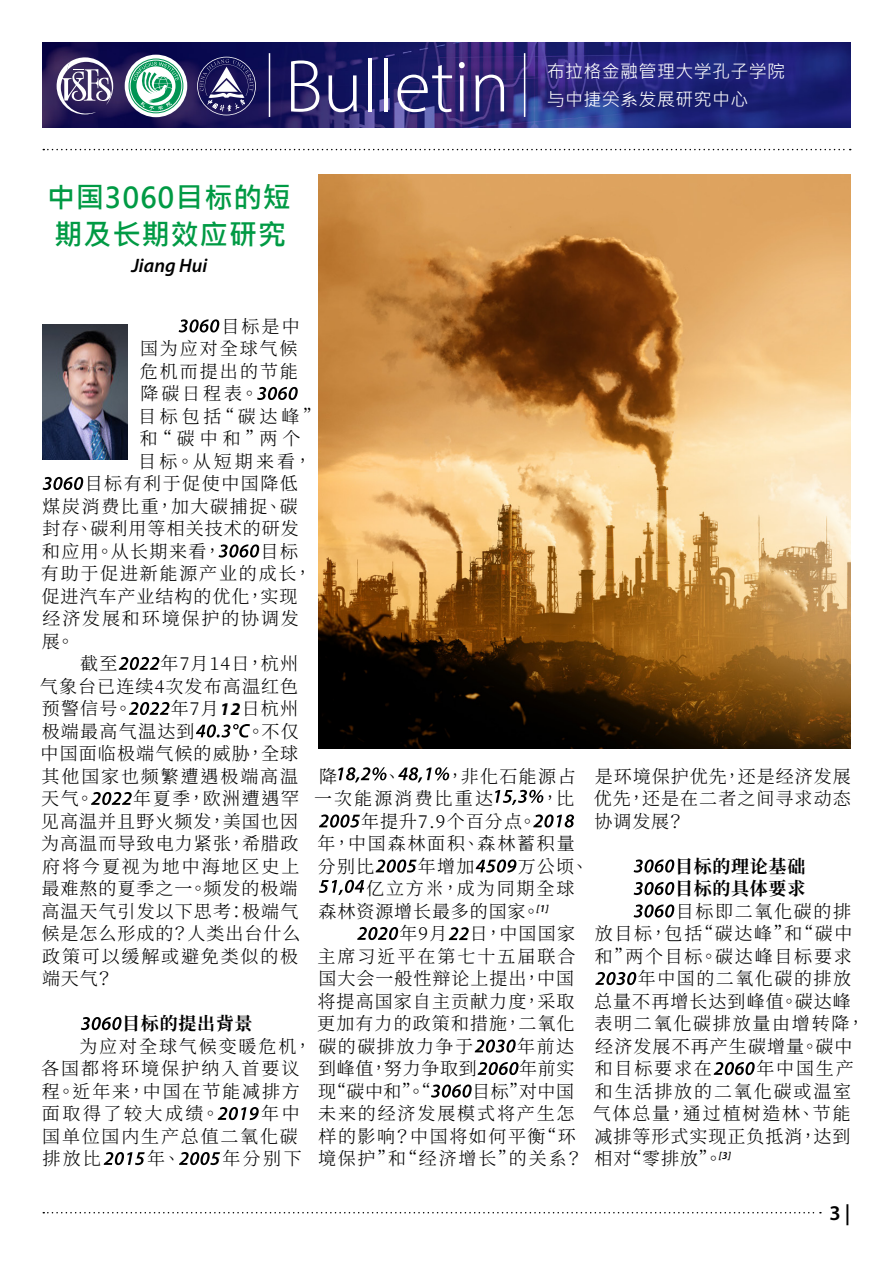
<style>
.page{position:relative;width:893px;height:1263px;background:#fff}
.page>*{position:absolute;margin:0;border:0;box-sizing:border-box;transform-origin:0 0}
.t1{font:300 75px "Myriad Pro";color:#fff}
.t2{font:700 28.5px/37.5px "Microsoft Jheng Hei";letter-spacing:.02em;color:#009a44}
.t3{font:600 21px "Myriad Pro";color:#000}
.t4{font:italic 600 19.5px "Myriad Pro";color:#000}
.t5{font:300 18px/22.5px "Source Han Serif TC";letter-spacing:.085em;color:#000;text-align:justify}
.t6{font:300 18px/22.5px "Source Han Serif TC";letter-spacing:.06em;color:#000}
.t7{font:300 18px/22.5px "Source Han Serif TC";letter-spacing:.105em;color:#000}
.t8{font:300 18px "Source Han Serif TC";letter-spacing:.11em;color:#000}
.t9{font:300 18px "Source Han Serif TC";letter-spacing:.055em;color:#000}
.t10{font:18px/28.5px "Microsoft Jheng Hei";letter-spacing:.02em;color:#fff}
.t11{font:700 18px/22.5px "Source Han Serif TC";letter-spacing:.04em;color:#000}
.t12{font:300 18px/22.5px "Source Han Serif TC";letter-spacing:.12em;color:#000}
.t13{font:300 18px "Source Han Serif TC";letter-spacing:.05em;color:#000}
.t14{font:300 18px "Source Han Serif TC";letter-spacing:.04em;color:#000}
.s1{font-family:"Myriad Pro";font-weight:700;font-style:italic}
</style>
<div class="page">
<img style="left:43px;top:43px;width:807px;height:85px">
<hr style="left:269px;top:53px;width:1px;height:64px;background:#fff">
<hr style="left:524px;top:53px;width:1px;height:64px;background:#fff">
<svg style="left:57px;top:57px;width:56px;height:57px"></svg>
<svg style="left:125px;top:55px;width:62px;height:62px"></svg>
<svg style="left:129px;top:59px;width:54px;height:54px"></svg>
<svg style="left:197px;top:57px;width:59px;height:58px;background:#444077"></svg>
<svg style="left:179px;top:319px;width:40px;height:13px"></svg>
<svg style="left:257px;top:387px;width:41px;height:13px"></svg>
<svg style="left:43px;top:477px;width:40px;height:13px"></svg>
<svg style="left:218px;top:544px;width:41px;height:13px"></svg>
<svg style="left:119px;top:657px;width:40px;height:13px"></svg>
<svg style="left:129px;top:702px;width:40px;height:13px"></svg>
<svg style="left:196px;top:724px;width:54px;height:13px"></svg>
<svg style="left:91px;top:792px;width:41px;height:13px"></svg>
<svg style="left:81px;top:1017px;width:41px;height:13px"></svg>
<svg style="left:218px;top:1107px;width:41px;height:13px"></svg>
<svg style="left:104px;top:1152px;width:41px;height:13px"></svg>
<svg style="left:179px;top:1152px;width:41px;height:13px"></svg>
<svg style="left:338px;top:767px;width:48px;height:15px"></svg>
<svg style="left:398px;top:767px;width:51px;height:15px"></svg>
<svg style="left:495px;top:790px;width:48px;height:15px"></svg>
<svg style="left:319px;top:814px;width:41px;height:13px"></svg>
<svg style="left:533px;top:814px;width:41px;height:13px"></svg>
<svg style="left:376px;top:859px;width:41px;height:13px"></svg>
<svg style="left:476px;top:859px;width:40px;height:13px"></svg>
<svg style="left:319px;top:880px;width:45px;height:15px"></svg>
<svg style="left:357px;top:927px;width:41px;height:13px"></svg>
<svg style="left:449px;top:927px;width:20px;height:13px"></svg>
<svg style="left:475px;top:1039px;width:41px;height:13px"></svg>
<svg style="left:478px;top:1062px;width:40px;height:13px"></svg>
<svg style="left:431px;top:1084px;width:41px;height:13px"></svg>
<svg style="left:634px;top:859px;width:40px;height:13px"></svg>
<svg style="left:634px;top:882px;width:40px;height:13px"></svg>
<svg style="left:634px;top:904px;width:40px;height:13px"></svg>
<svg style="left:595px;top:972px;width:41px;height:13px"></svg>
<svg style="left:714px;top:1062px;width:41px;height:13px"></svg>
<svg style="left:43px;top:149px;width:808px;height:1px"></svg>
<img style="left:43px;top:325px;width:85px;height:134px">
<svg style="left:43px;top:1212px;width:778px;height:1px"></svg>
<img style="left:319px;top:175px;width:531px;height:573px">
<h1 class="t1" style="left:285px;top:41px;width:226px">Bulletin</h1>
<p class="t10" style="left:547px;top:57px;width:240px">布拉格金融管理大学孔子学院与中捷关系发展研究中心</p>
<h2 class="t2" style="left:47px;top:179px;width:246px">中国3060目标的短期及长期效应研究</h2>
<p class="t4" style="left:131px;top:253px;width:77px">Jiang Hui</p>
<p class="t5" style="left:221px;top:315px;width:80px">目标是中</p>
<p class="t7" style="left:140px;top:338px;width:159px">国为应对全球气候</p>
<p class="t8" style="left:140px;top:361px;width:160px">危机而提出的节能</p>
<p class="t5" style="left:140px;top:383px;width:120px">降碳日程表。</p>
<p class="t5" style="left:138px;top:405px;width:184px">目标包括“碳达峰”</p>
<p class="t5" style="left:140px;top:428px;width:162px">和“碳中和”两个</p>
<p class="t5" style="left:138px;top:450px;width:175px">目标。从短期来看，</p>
<p class="t5" style="left:85px;top:473px;width:215px">目标有利于促使中国降低</p>
<p class="t5" style="left:43px;top:495px;width:257px">煤炭消费比重，加大碳捕捉、碳</p>
<p class="t6" style="left:42px;top:518px;width:258px">封存、碳利用等相关技术的研发</p>
<p class="t5" style="left:42px;top:540px;width:181px">和应用。从长期来看，</p>
<p class="t5" style="left:261px;top:540px;width:39px">目标</p>
<p class="t5" style="left:41px;top:563px;width:272px">有助于促进新能源产业的成长，</p>
<p class="t9" style="left:42px;top:586px;width:258px">促进汽车产业结构的优化，实现</p>
<p class="t7" style="left:42px;top:608px;width:258px">经济发展和环境保护的协调发</p>
<p class="t5" style="left:42px;top:630px;width:34px">展。</p>
<p class="t5" style="left:80px;top:653px;width:39px">截至</p>
<p class="t5" style="left:40px;top:653px;width:260px;text-indent:121px">年7月14日，杭州气象台已连续4次发布高温红色预警信号。</p>
<p class="t5" style="left:42px;top:698px;width:258px;text-indent:129px">年7月<span class="s1">12</span>日杭州极端最高气温达到</p>
<p class="t5" style="left:41px;top:720px;width:260px;text-indent:206px">。不仅中国面临极端气候的威胁，全球其他国家也频繁遭遇极端高温天气。</p>
<p class="t5" style="left:319px;top:765px;width:19px">降</p>
<p class="t5" style="left:383px;top:765px;width:19px">、</p>
<p class="t12" style="left:314px;top:765px;width:263px;text-indent:132px">，非化石能源占一次能源消费比重达</p>
<p class="t6" style="left:41px;top:788px;width:261px;text-indent:92px">年夏季，欧洲遭遇罕见高温并且野火频发，美国也因为高温而导致电力紧张，希腊政府将今夏视为地中海地区史上最难熬的夏季之一。频发的极端高温天气引发以下思考：极端气候是怎么形成的？人类出台什么政策可以缓解或避免类似的极端天气？</p>
<p class="t11" style="left:122px;top:1013px;width:132px">目标的提出背景</p>
<p class="t7" style="left:41px;top:1035px;width:434px;text-indent:38px">为应对全球气候变暖危机，碳的碳排放力争于各国都将环境保护纳入首要议<br>程。近年来，中国在节能减排方<br>面取得了较大成绩。</p>
<p class="t5" style="left:541px;top:788px;width:35px">，比</p>
<p class="t5" style="left:318px;top:810px;width:259px;text-align:left;text-indent:43px">年提升7.9个百分点。<br>年，中国森林面积、森林蓄积量分别比</p>
<p class="t5" style="left:418px;top:855px;width:58px">年增加</p>
<p class="t5" style="left:518px;top:855px;width:73px">万公顷、</p>
<p class="t8" style="left:366px;top:878px;width:210px">亿立方米，成为同期全球</p>
<p class="t13" style="left:319px;top:901px;width:231px">森林资源增长最多的国家。<sup>[1]</sup></p>
<p class="t5" style="left:399px;top:923px;width:177px">年9月 日，中国国家</p>
<p class="t8" style="left:317px;top:946px;width:260px">主席习近平在第七十五届联合</p>
<p class="t9" style="left:319px;top:968px;width:257px">国大会一般性辩论上提出，中国</p>
<p class="t6" style="left:318px;top:990px;width:259px">将提高国家自主贡献力度，采取</p>
<p class="t6" style="left:317px;top:1013px;width:259px">更加有力的政策和措施，二氧化</p>
<p class="t5" style="left:517px;top:1035px;width:59px">年前达</p>
<p class="t14" style="left:318px;top:1058px;width:160px">到峰值，努力争取到</p>
<p class="t5" style="left:519px;top:1058px;width:57px">年前实</p>
<p class="t5" style="left:318px;top:1080px;width:114px">现“碳中和”。“</p>
<p class="t5" style="left:318px;top:1080px;width:267px;text-align:left;text-indent:154px">目标”对中国未来的经济发展模式将产生怎样的影响？中国将如何平衡“环境保护”和“经济增长”的关系？</p>
<p class="t5" style="left:42px;top:1103px;width:259px;text-indent:219px">年中国单位国内生产总值二氧化碳排放比</p>
<p class="t5" style="left:147px;top:1148px;width:35px">年、</p>
<p class="t5" style="left:222px;top:1148px;width:81px">年分别下</p>
<p class="t5" style="left:594px;top:765px;width:258px">是环境保护优先，还是经济发展优先，还是在二者之间寻求动态协调发展？</p>
<p class="t11" style="left:675px;top:855px;width:132px">目标的理论基础目标的具体要求</p>
<p class="t5" style="left:676px;top:900px;width:177px">目标即二氧化碳的排</p>
<p class="t5" style="left:595px;top:923px;width:259px">放目标，包括“碳达峰”和“碳中</p>
<p class="t5" style="left:595px;top:945px;width:258px">和”两个目标。碳达峰目标要求</p>
<p class="t5" style="left:638px;top:968px;width:215px">年中国的二氧化碳的排放</p>
<p class="t6" style="left:594px;top:990px;width:258px">总量不再增长达到峰值。碳达峰</p>
<p class="t5" style="left:594px;top:1013px;width:272px">表明二氧化碳排放量由增转降，</p>
<p class="t6" style="left:595px;top:1035px;width:259px">经济发展不再产生碳增量。碳中</p>
<p class="t5" style="left:595px;top:1058px;width:119px">和目标要求在</p>
<p class="t7" style="left:593px;top:1058px;width:263px;text-indent:164px">年中国生产和生活排放的二氧化碳或温室气体总量，通过植树造林、节能减排等形式实现正负抵消，达到相对“零排放”。<sup>[3]</sup></p>
<p class="t3" style="left:829px;top:1200px;width:23px">3 |</p>
</div>
